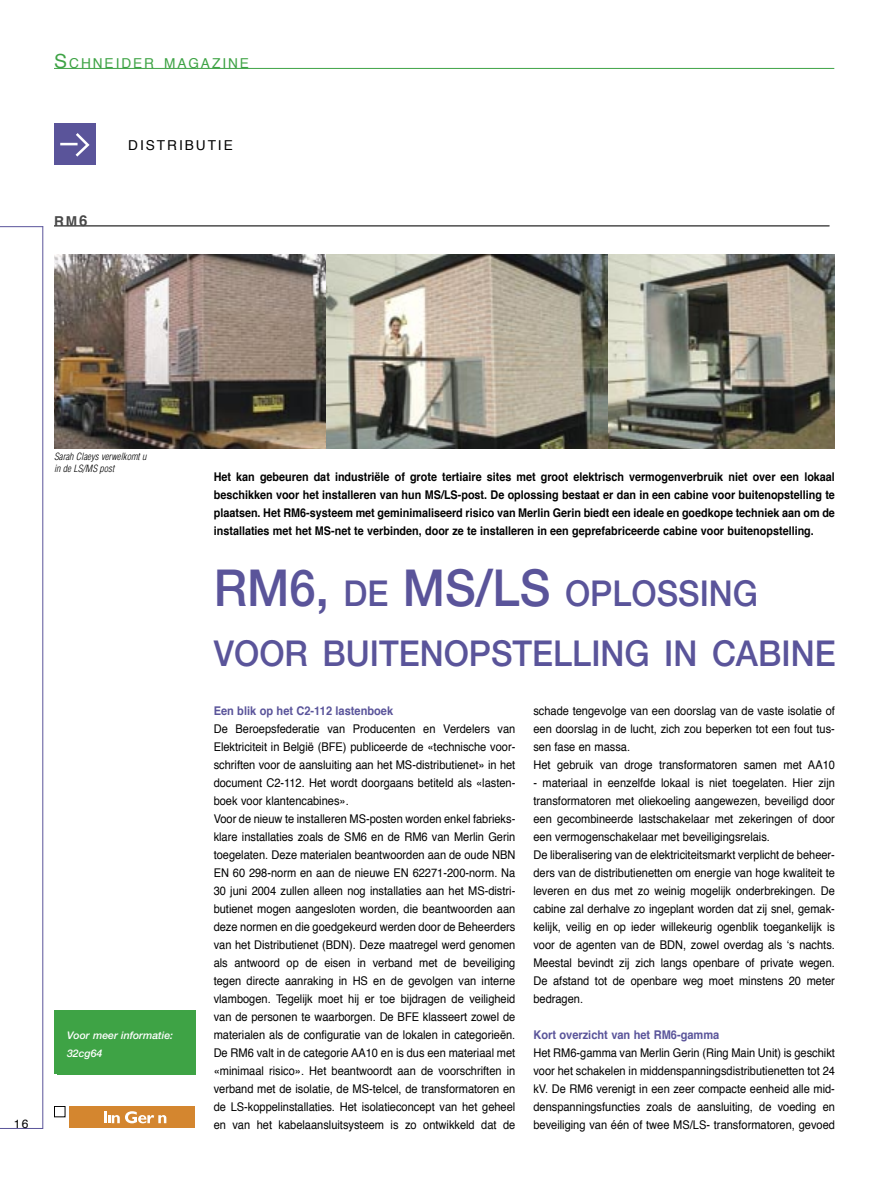
<style>
.page{position:relative;width:889px;height:1191px;background:#fff}
.page>*{position:absolute;margin:0;border:0;box-sizing:border-box;transform-origin:0 0}
.t1{font:500 35.7px "Helvetica Neue";color:#5a549a;scale:.93 1}
.t2{font:13.65px "Helvetica";letter-spacing:.145em;color:#3ea345}
.t3{font:13.65px "Helvetica";letter-spacing:.145em;color:#000}
.t4{font:700 13.65px "Helvetica";color:#484848}
.t5{font:12px/18px "Helvetica";color:#000;scale:.92 1}
.t6{font:700 12px/18px "Helvetica";color:#000;text-align:justify;scale:.9 1}
.t7{font:700 12px "Helvetica";color:#5a549a;scale:.92 1}
.t8{font:12px "Helvetica";color:#000}
.t9{font:italic 500 10.5px/18px "Helvetica Neue";color:#fff}
.t10{font:italic 300 condensed 9.75px/12px "Helvetica";color:#000}
.s1{font-size:19.5px}
.s2{font-size:15px}
.s3{font-size:51px}
</style>
<div class="page">
<hr style="left:54px;top:68px;width:780px;height:1px;background:#3ea345">
<hr style="left:54px;top:225px;width:775px;height:1px;background:#484848">
<div style="left:54px;top:1106px;width:11px;height:10px;border:1px solid #000"></div>
<div style="left:69px;top:1106px;width:126px;height:22px;background:#d4862f"></div>
<svg style="left:104px;top:1111px;width:62px;height:12px"></svg>
<hr style="left:0;top:226px;width:43px;height:1px;background:#5a549a">
<hr style="left:0;top:1128px;width:43px;height:1px;background:#5a549a">
<div style="left:54px;top:123px;width:42px;height:42px;background:#5a549a"></div>
<svg style="left:60px;top:133px;width:30px;height:24px"></svg>
<div style="left:54px;top:1010px;width:142px;height:64px;background:#3ea345"></div>
<img style="left:607px;top:255px;width:228px;height:193px">
<img style="left:325px;top:255px;width:282px;height:193px">
<hr style="left:42px;top:226px;width:1px;height:902px;background:#5a549a">
<img style="left:54px;top:255px;width:271px;height:193px">
<p class="t2" style="left:54px;top:54px;width:196px"><span class="s1">S</span>CHNEIDER MAGAZINE</p>
<h5 class="t4" style="left:54px;top:212px;width:35px">RM<span class="s2">6</span></h5>
<p class="t3" style="left:128px;top:136px;width:106px">DISTRIBUTIE</p>
<p class="t10" style="left:54px;top:450px;width:94px">Sarah Claeys verwelkomt u in de LS/MS post</p>
<p class="t6" style="left:214px;top:468px;width:691px">Het kan gebeuren dat industriële of grote tertiaire sites met groot elektrisch vermogenverbruik niet over een lokaal</p>
<h6 class="t6" style="left:214px;top:486px;width:691px">beschikken voor het installeren van hun MS/LS-post. De oplossing bestaat er dan in een cabine voor buitenopstelling te plaatsen. Het RM6-systeem met geminimaliseerd risico van Merlin Gerin biedt een ideale en goedkope techniek aan om de installaties met het MS-net te verbinden, door ze te installeren in een geprefabriceerde cabine voor buitenopstelling.</h6>
<h1 class="t1" style="left:214px;top:571px;width:587px"><span class="s3">RM6,</span> DE <span class="s3">MS/LS</span> OPLOSSING</h1>
<h1 class="t1" style="left:214px;top:631px;width:670px">VOOR BUITENOPSTELLING IN CABINE</h1>
<h6 class="t7" style="left:214px;top:702px;width:197px">Een blik op het C2-112 lastenboek</h6>
<p class="t5" style="left:214px;top:720px;width:329px">De Beroepsfederatie van Producenten en Verdelers van Elektriciteit in België (BFE) publiceerde de «technische voor&shy;schriften voor de aansluiting aan het MS-distributienet» in het document C2-112. Het wordt doorgaans betiteld als «lasten&shy;boek voor klantencabines».<br>Voor de nieuw te installeren MS-posten worden enkel fabrieks&shy;klare installaties zoals de SM6 en de RM6 van Merlin Gerin toegelaten. Deze materialen beantwoorden aan de oude NBN EN 60 298-norm en aan de nieuwe EN 62271-200-norm. Na 30 juni 2004 zullen alleen nog installaties aan het MS-distri&shy;butienet mogen aangesloten worden, die beantwoorden aan deze normen en die goedgekeurd werden door de Beheerders van het Distributienet (BDN). Deze maatregel werd genomen als antwoord op de eisen in verband met de beveiliging tegen directe aanraking in HS en de gevolgen van interne vlambogen. Tegelijk moet hij er toe bijdragen de veiligheid van de personen te waarborgen. De BFE klasseert zowel de materialen als de configuratie van de lokalen in categorieën.<br>De RM6 valt in de categorie AA10 en is dus een materiaal met «minimaal risico». Het beantwoordt aan de voorschriften in verband met de isolatie, de MS-telcel, de transformatoren en de LS-koppelinstallaties. Het isolatieconcept van het geheel en van het kabelaansluitsysteem is zo ontwikkeld dat de</p>
<p class="t5" style="left:533px;top:702px;width:329px">schade tengevolge van een doorslag van de vaste isolatie of een doorslag in de lucht, zich zou beperken tot een fout tus&shy;sen fase en massa.<br>Het gebruik van droge transformatoren samen met AA10</p>
<p class="t5" style="left:533px;top:774px;width:329px">- materiaal in eenzelfde lokaal is niet toegelaten. Hier zijn transformatoren met oliekoeling aangewezen, beveiligd door een gecombineerde lastschakelaar met zekeringen of door een vermogenschakelaar met beveiligingsrelais.<br>De liberalisering van de elektriciteitsmarkt verplicht de beheer&shy;ders van de distributienetten om energie van hoge kwaliteit te leveren en dus met zo weinig mogelijk onderbrekingen. De cabine zal derhalve zo ingeplant worden dat zij snel, gemak&shy;kelijk, veilig en op ieder willekeurig ogenblik toegankelijk is voor de agenten van de BDN, zowel overdag als ‘s nachts.<br>Meestal bevindt zij zich langs openbare of private wegen.<br>De afstand tot de openbare weg moet minstens 20 meter bedragen.</p>
<h6 class="t7" style="left:533px;top:1026px;width:204px">Kort overzicht van het RM6-gamma</h6>
<p class="t5" style="left:533px;top:1044px;width:329px;text-align:justify">Het RM6-gamma van Merlin Gerin (Ring Main Unit) is geschikt voor het schakelen in middenspanningsdistributienetten tot 24 kV. De RM6 verenigt in een zeer compacte eenheid alle mid&shy;denspanningsfuncties zoals de aansluiting, de voeding en</p>
<p class="t9" style="left:67px;top:1026px;width:108px">Voor meer informatie:<br>32cg64</p>
<p class="t8" style="left:14px;top:1115px;width:16px">16</p>
<p class="t5" style="left:533px;top:1116px;width:329px">beveiliging van één of twee MS/LS- transformatoren, gevoed</p>
</div>
